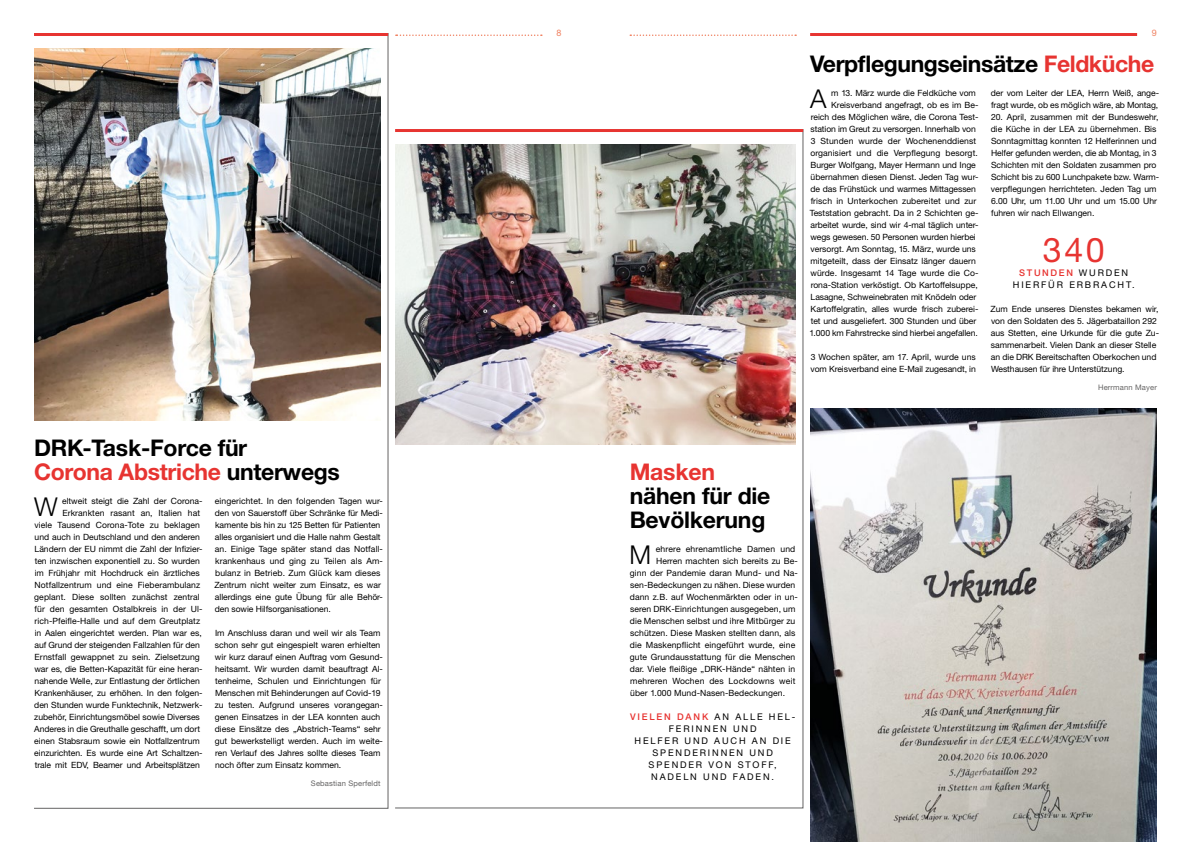
<style>
.page{position:relative;width:1191px;height:842px;background:#fff}
.page>*{position:absolute;margin:0;border:0;box-sizing:border-box;transform-origin:0 0}
.t1{font:34px "Helvetica Neue LT Pro";color:#e73431}
.t2{font:300 26px "Helvetica Neue LT Pro";color:#000}
.t3{font:700 23px/24px "Helvetica Neue LT Pro";letter-spacing:-.015em;color:#000}
.t4{font:700 23px "Helvetica Neue LT Pro";letter-spacing:-.01em;color:#e73431}
.t5{font:9.2px/12px "Helvetica Neue LT Pro";letter-spacing:.2em;color:#000;text-align:center}
.t6{font:9px "Helvetica Neue LT Pro";color:#f08262}
.t7{font:8.6px/12px "Helvetica Neue LT Pro";color:#000}
.t8{font:8.6px "Helvetica Neue LT Pro";letter-spacing:.02em;color:#000}
.t9{font:7.6px "Helvetica Neue LT Pro";letter-spacing:.02em;color:#646363}
.s1{color:#e73431}
.s2{font-weight:500;color:#e73431}
</style>
<div class="page">
<svg style="left:396px;top:35px;width:146px;height:1px"></svg>
<svg style="left:630px;top:35px;width:166px;height:1px"></svg>
<hr style="left:810px;top:33px;width:327px;height:3px;background:#e73431">
<img style="left:34px;top:36px;width:354px;height:773px">
<svg style="left:395px;top:132px;width:408px;height:676px"></svg>
<img style="left:395px;top:144px;width:401px;height:300px">
<img style="left:810px;top:408px;width:347px;height:434px">
<hr style="left:34px;top:33px;width:354px;height:3px;background:#e73431">
<hr style="left:395px;top:129px;width:408px;height:3px;background:#e73431">
<h3 class="t3" style="left:34px;top:435px;width:307px">DRK-Task-Force für<br><span class="s1">Corona Abstriche</span> unterwegs</h3>
<h2 class="t2" style="left:34px;top:491px;width:25px">W</h2>
<p class="t7" style="left:62px;top:495px;width:142px">eltweit steigt die Zahl der Corona-</p>
<p class="t7" style="left:62px;top:507px;width:139px">Erkrankten rasant an, Italien hat</p>
<p class="t7" style="left:34px;top:519px;width:167px">viele Tausend Corona-Tote zu beklagen</p>
<p class="t7" style="left:35px;top:531px;width:167px">und auch in Deutschland und den anderen</p>
<p class="t7" style="left:35px;top:543px;width:169px">Ländern der EU nimmt die Zahl der Infizier-</p>
<p class="t7" style="left:35px;top:555px;width:167px">ten inzwischen exponentiell zu. So wurden</p>
<p class="t7" style="left:35px;top:567px;width:167px">im Frühjahr mit Hochdruck ein ärztliches</p>
<p class="t7" style="left:35px;top:579px;width:167px">Notfallzentrum und eine Fieberambulanz</p>
<p class="t7" style="left:34px;top:591px;width:167px">geplant. Diese sollten zunächst zentral</p>
<p class="t7" style="left:35px;top:603px;width:169px">für den gesamten Ostalbkreis in der Ul-</p>
<p class="t7" style="left:35px;top:615px;width:167px">rich-Pfeifle-Halle und auf dem Greutplatz</p>
<p class="t7" style="left:35px;top:627px;width:169px">in Aalen eingerichtet werden. Plan war es,</p>
<p class="t7" style="left:34px;top:639px;width:167px">auf Grund der steigenden Fallzahlen für den</p>
<p class="t7" style="left:35px;top:651px;width:167px">Ernstfall gewappnet zu sein. Zielsetzung</p>
<p class="t7" style="left:34px;top:663px;width:169px">war es, die Betten-Kapazität für eine heran-</p>
<p class="t7" style="left:35px;top:675px;width:167px">nahende Welle, zur Entlastung der örtlichen</p>
<p class="t7" style="left:35px;top:687px;width:169px">Krankenhäuser, zu erhöhen. In den folgen-</p>
<p class="t7" style="left:34px;top:699px;width:170px">den Stunden wurde Funktechnik, Netzwerk-</p>
<p class="t7" style="left:34px;top:711px;width:167px">zubehör, Einrichtungsmöbel sowie Diverses</p>
<p class="t7" style="left:34px;top:723px;width:167px">Anderes in die Greuthalle geschafft, um dort</p>
<p class="t7" style="left:34px;top:735px;width:167px">einen Stabsraum sowie ein Notfallzentrum</p>
<p class="t7" style="left:34px;top:747px;width:170px">einzurichten. Es wurde eine Art Schaltzen-</p>
<p class="t7" style="left:35px;top:759px;width:167px">trale mit EDV, Beamer und Arbeitsplätzen</p>
<p class="t7" style="left:214px;top:495px;width:170px">eingerichtet. In den folgenden Tagen wur&shy;den von Sauerstoff über Schränke für Medi&shy;kamente bis hin zu 125 Betten für Patienten alles organisiert und die Halle nahm Gestalt an. Einige Tage später stand das Notfall&shy;krankenhaus und ging zu Teilen als Am&shy;bulanz in Betrieb. Zum Glück kam dieses Zentrum nicht weiter zum Einsatz, es war allerdings eine gute Übung für alle Behör&shy;den sowie Hilfsorganisationen.</p>
<p class="t7" style="left:215px;top:627px;width:170px">Im Anschluss daran und weil wir als Team schon sehr gut eingespielt waren erhielten wir kurz darauf einen Auftrag vom Gesund&shy;heitsamt. Wir wurden damit beauftragt Al&shy;tenheime, Schulen und Einrichtungen für Menschen mit Behinderungen auf Covid-19 zu testen. Aufgrund unseres vorangegan&shy;genen Einsatzes in der LEA konnten auch diese Einsätze des „Abstrich-Teams“ sehr gut bewerkstelligt werden. Auch im weite&shy;ren Verlauf des Jahres sollte dieses Team noch öfter zum Einsatz kommen.</p>
<p class="t9" style="left:311px;top:779px;width:71px">Sebastian Sperfeldt</p>
<p class="t6" style="left:556px;top:27px;width:7px">8</p>
<p class="t6" style="left:1152px;top:27px;width:7px">9</p>
<h3 class="t3" style="left:810px;top:51px;width:346px">Verpflegungseinsätze <span class="s1">Feldküche</span></h3>
<h2 class="t2" style="left:810px;top:83px;width:18px">A</h2>
<p class="t7" style="left:831px;top:87px;width:146px">m 13. März wurde die Feldküche vom</p>
<p class="t7" style="left:831px;top:99px;width:149px">Kreisverband angefragt, ob es im Be-</p>
<p class="t7" style="left:810px;top:111px;width:169px">reich des Möglichen wäre, die Corona Test-</p>
<p class="t7" style="left:810px;top:123px;width:167px">station im Greut zu versorgen. Innerhalb von</p>
<p class="t7" style="left:810px;top:135px;width:167px">3 Stunden wurde der Wochenenddienst</p>
<p class="t7" style="left:810px;top:147px;width:169px">organisiert und die Verpflegung besorgt.</p>
<p class="t7" style="left:810px;top:159px;width:167px">Burger Wolfgang, Mayer Hermann und Inge</p>
<p class="t7" style="left:810px;top:171px;width:169px">übernahmen diesen Dienst. Jeden Tag wur-</p>
<p class="t7" style="left:810px;top:183px;width:167px">de das Frühstück und warmes Mittagessen</p>
<p class="t7" style="left:810px;top:195px;width:167px">frisch in Unterkochen zubereitet und zur</p>
<p class="t7" style="left:809px;top:207px;width:170px">Teststation gebracht. Da in 2 Schichten ge-</p>
<p class="t7" style="left:810px;top:219px;width:169px">arbeitet wurde, sind wir 4-mal täglich unter-</p>
<p class="t7" style="left:810px;top:231px;width:167px">wegs gewesen. 50 Personen wurden hierbei</p>
<p class="t7" style="left:810px;top:243px;width:167px">versorgt. Am Sonntag, 15. März, wurde uns</p>
<p class="t7" style="left:810px;top:255px;width:167px">mitgeteilt, dass der Einsatz länger dauern</p>
<p class="t7" style="left:810px;top:267px;width:169px">würde. Insgesamt 14 Tage wurde die Co-</p>
<p class="t7" style="left:810px;top:279px;width:169px">rona-Station verköstigt. Ob Kartoffelsuppe,</p>
<p class="t7" style="left:810px;top:291px;width:167px">Lasagne, Schweinebraten mit Knödeln oder</p>
<p class="t7" style="left:810px;top:303px;width:169px">Kartoffelgratin, alles wurde frisch zuberei-</p>
<p class="t7" style="left:810px;top:315px;width:167px">tet und ausgeliefert. 300 Stunden und über</p>
<p class="t7" style="left:809px;top:327px;width:170px">1.000 km Fahrstrecke sind hierbei angefallen.</p>
<p class="t7" style="left:810px;top:351px;width:167px">3 Wochen später, am 17. April, wurde uns vom Kreisverband eine E-Mail zugesandt, in</p>
<p class="t7" style="left:990px;top:87px;width:170px">der vom Leiter der LEA, Herrn Weiß, ange&shy;fragt wurde, ob es möglich wäre, ab Montag,</p>
<p class="t7" style="left:990px;top:111px;width:170px">20. April, zusammen mit der Bundeswehr, die Küche in der LEA zu übernehmen. Bis Sonntagmittag konnten 12 Helferinnen und Helfer gefunden werden, die ab Montag, in 3<br>Schichten mit den Soldaten zusammen pro Schicht bis zu 600 Lunchpakete bzw. Warm&shy;verpflegungen herrichteten. Jeden Tag um 6.00 Uhr, um 11.00 Uhr und um 15.00 Uhr fuhren wir nach Ellwangen.</p>
<h1 class="t1" style="left:1042px;top:229px;width:64px">340</h1>
<p class="t5" style="left:1013px;top:267px;width:123px"><span class="s2">STUNDEN</span> WURDEN<br>HIERFÜR ERBRACHT.</p>
<p class="t7" style="left:990px;top:303px;width:170px">Zum Ende unseres Dienstes bekamen wir, von den Soldaten des 5. Jägerbataillon 292 aus Stetten, eine Urkunde für die gute Zu&shy;sammenarbeit. Vielen Dank an dieser Stelle an die DRK Bereitschaften Oberkochen und Westhausen für ihre Unterstützung.</p>
<p class="t9" style="left:1098px;top:383px;width:60px">Herrmann Mayer</p>
<h3 class="t4" style="left:629px;top:458px;width:87px">Masken</h3>
<h3 class="t3" style="left:629px;top:483px;width:142px">nähen für die<br>Bevölkerung</h3>
<h2 class="t2" style="left:629px;top:539px;width:23px">M</h2>
<p class="t8" style="left:655px;top:544px;width:141px">ehrere ehrenamtliche Damen und</p>
<p class="t7" style="left:656px;top:555px;width:143px">Herren machten sich bereits zu Be-</p>
<p class="t7" style="left:630px;top:567px;width:170px">ginn der Pandemie daran Mund- und Na-</p>
<p class="t7" style="left:630px;top:579px;width:167px">sen-Bedeckungen zu nähen. Diese wurden</p>
<p class="t7" style="left:630px;top:591px;width:170px">dann z.B. auf Wochenmärkten oder in un-</p>
<p class="t7" style="left:630px;top:603px;width:167px">seren DRK-Einrichtungen ausgegeben, um</p>
<p class="t7" style="left:630px;top:615px;width:167px">die Menschen selbst und ihre Mitbürger zu</p>
<p class="t7" style="left:630px;top:627px;width:167px">schützen. Diese Masken stellten dann, als</p>
<p class="t7" style="left:630px;top:639px;width:167px">die Maskenpflicht eingeführt wurde, eine</p>
<p class="t7" style="left:630px;top:651px;width:167px">gute Grundausstattung für die Menschen</p>
<p class="t7" style="left:630px;top:663px;width:167px">dar. Viele fleißige „DRK-Hände“ nähten in</p>
<p class="t8" style="left:630px;top:676px;width:167px">mehreren Wochen des Lockdowns weit</p>
<p class="t7" style="left:630px;top:687px;width:156px">über 1.000 Mund-Nasen-Bedeckungen.</p>
<p class="t5" style="left:630px;top:711px;width:167px"><span class="s2">VIELEN DANK</span> AN ALLE HEL-<br>FERINNEN UND<br>HELFER UND AUCH AN DIE<br>SPENDERINNEN UND<br>SPENDER VON STOFF,<br>NADELN UND FADEN.</p>
</div>
